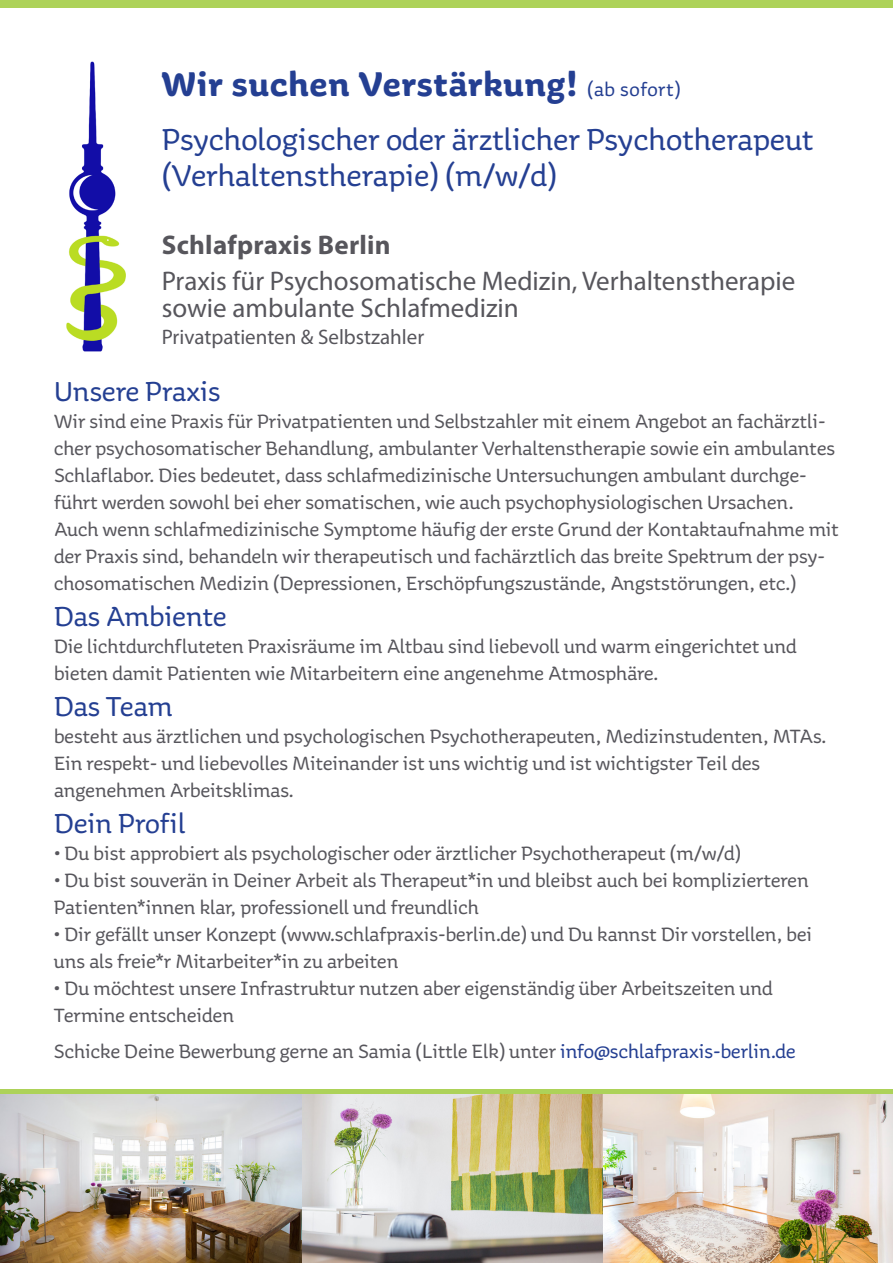
<style>
.page{position:relative;width:893px;height:1263px;background:#fff}
.page>*{position:absolute;margin:0;border:0;box-sizing:border-box;transform-origin:0 0}
.t1{font:700 36px "Aniuk";letter-spacing:.025em;color:#243f92}
.t2{font:33px/36px "Aniuk";color:#243f92}
.t3{font:30px "Aniuk";color:#243f92}
.t4{font:27px/27px "Myriad Pro";color:#57565c}
.t5{font:700 27px "Myriad Pro";letter-spacing:.01em;color:#57565c}
.t6{font:21px/27px "Aniuk";color:#57565c}
.t7{font:21px "Myriad Pro";color:#57565c}
.s1{font-weight:400;font-size:21px}
.s2{color:#243f92}
</style>
<div class="page">
<img style="left:66px;top:61px;width:60px;height:291px">
<img style="left:1px;top:1094px;width:892px;height:169px">
<div style="left:0;top:0;width:893px;height:7px;background:#add259"></div>
<div style="left:1px;top:1089px;width:892px;height:5px;background:#add259"></div>
<h1 class="t1" style="left:162px;top:63px;width:520px">Wir suchen Verstärkung! <span class="s1">(ab sofort)</span></h1>
<h2 class="t2" style="left:162px;top:122px;width:654px">Psychologischer oder ärztlicher Psychotherapeut (Verhaltenstherapie) (m/w/d)</h2>
<p class="t5" style="left:162px;top:227px;width:231px">Schlafpraxis Berlin</p>
<p class="t4" style="left:162px;top:267px;width:635px">Praxis für Psychosomatische Medizin, Verhaltenstherapie sowie ambulante Schlafmedizin</p>
<p class="t7" style="left:162px;top:324px;width:264px">Privatpatienten &amp; Selbstzahler</p>
<h3 class="t3" style="left:54px;top:374px;width:168px">Unsere Praxis</h3>
<p class="t6" style="left:54px;top:408px;width:786px">Wir sind eine Praxis für Privatpatienten und Selbstzahler mit einem Angebot an fachärztli&shy;cher psychosomatischer Behandlung, ambulanter Verhaltenstherapie sowie ein ambulantes Schlaflabor. Dies bedeutet, dass schlafmedizinische Untersuchungen ambulant durchge&shy;führt werden sowohl bei eher somatischen, wie auch psychophysiologischen Ursachen.<br>Auch wenn schlafmedizinische Symptome häufig der erste Grund der Kontaktaufnahme mit der Praxis sind, behandeln wir therapeutisch und fachärztlich das breite Spektrum der psy&shy;chosomatischen Medizin (Depressionen, Erschöpfungszustände, Angststörungen, etc.)</p>
<h3 class="t3" style="left:54px;top:599px;width:174px">Das Ambiente</h3>
<p class="t6" style="left:54px;top:633px;width:744px">Die lichtdurchfluteten Praxisräume im Altbau sind liebevoll und warm eingerichtet und bieten damit Patienten wie Mitarbeitern eine angenehme Atmosphäre.</p>
<h3 class="t3" style="left:54px;top:689px;width:120px">Das Team</h3>
<p class="t6" style="left:54px;top:723px;width:774px">besteht aus ärztlichen und psychologischen Psychotherapeuten, Medizinstudenten, MTAs.<br>Ein respekt- und liebevolles Miteinander ist uns wichtig und ist wichtigster Teil des angenehmen Arbeitsklimas.</p>
<h3 class="t3" style="left:54px;top:806px;width:133px">Dein Profil</h3>
<p class="t6" style="left:54px;top:840px;width:688px">• Du bist approbiert als psychologischer oder ärztlicher Psychotherapeut (m/w/d)</p>
<p class="t6" style="left:54px;top:867px;width:756px">• Du bist souverän in Deiner Arbeit als Therapeut*in und bleibst auch bei komplizierteren<br>Patienten*innen klar, professionell und freundlich</p>
<p class="t6" style="left:54px;top:921px;width:760px">• Dir gefällt unser Konzept (www.schlafpraxis-berlin.de) und Du kannst Dir vorstellen, bei uns als freie*r Mitarbeiter*in zu arbeiten</p>
<p class="t6" style="left:54px;top:975px;width:720px">• Du möchtest unsere Infrastruktur nutzen aber eigenständig über Arbeitszeiten und<br>Termine entscheiden</p>
<p class="t6" style="left:54px;top:1038px;width:743px">Schicke Deine Bewerbung gerne an Samia (Little Elk) unter <span class="s2">info@schlafpraxis-berlin.de</span></p>
</div>
